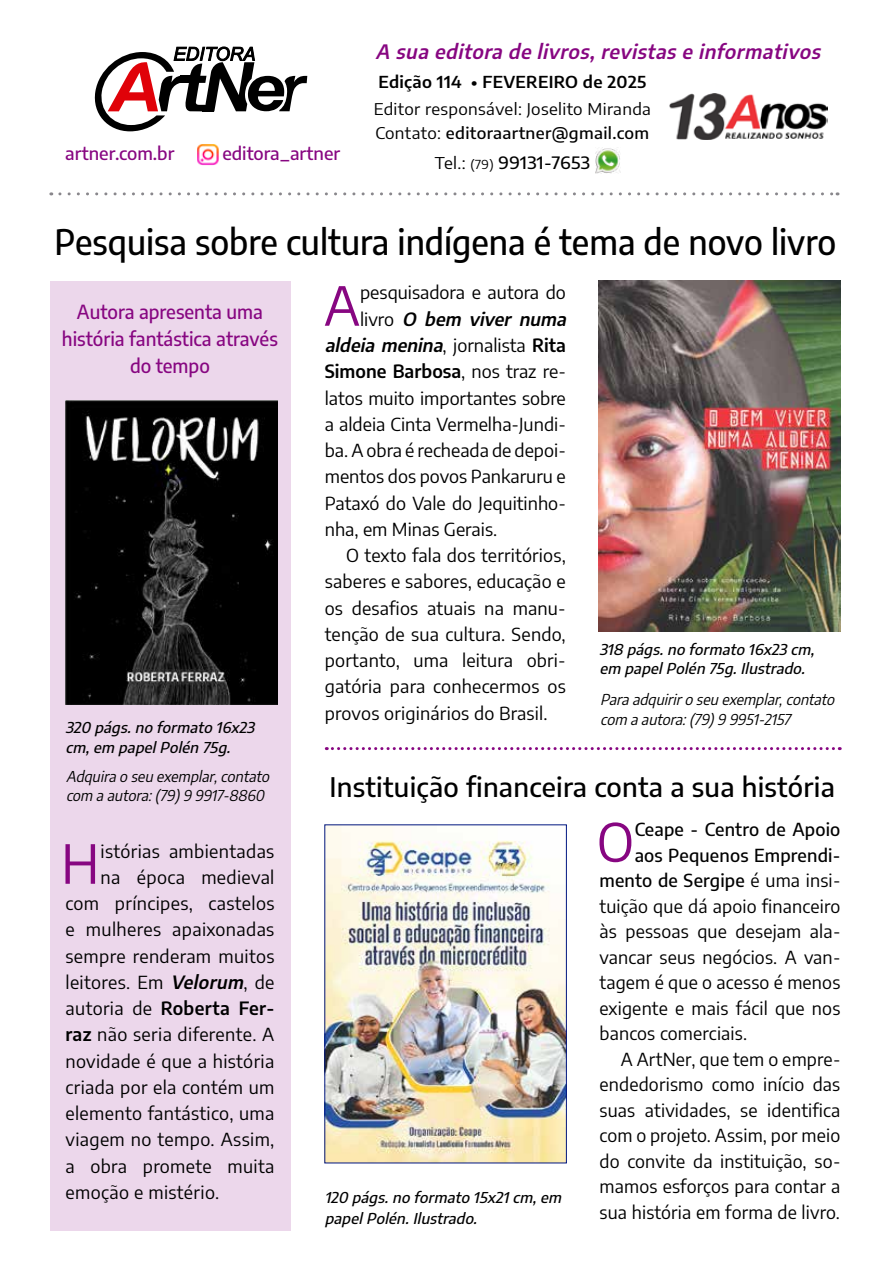
<style>
.page{position:relative;width:893px;height:1276px;background:#fff}
.page>*{position:absolute;margin:0;border:0;box-sizing:border-box;transform-origin:0 0}
.t1{font:53.4px "Encode Sans";color:#870681}
.t2{font:52.5px "Encode Sans";color:#870681}
.t3{font:500 35.25px "Encode Sans";color:#000;scale:.94 1}
.t4{font:500 27px "Encode Sans";letter-spacing:.01em;color:#000}
.t5{font:500 19.5px/27px "Encode Sans";color:#870681;text-align:center;scale:.95 1}
.t6{font:italic 600 19.5px "Encode Sans";color:#870681}
.t7{font:18px "Encode Sans";letter-spacing:.01em;color:#000}
.t8{font:500 18px "Encode Sans";letter-spacing:.01em;color:#000}
.t9{font:italic 600 18px "Encode Sans";color:#000}
.t10{font:500 18px "Encode Sans";color:#870681}
.t11{font:600 18px "Encode Sans";color:#000}
.t12{font:600 18px "Encode Sans";letter-spacing:.02em;color:#000}
.t13{font:500 17.1px "Encode Sans";letter-spacing:.015em;color:#000;scale:1.05 1}
.t14{font:16.2px/24.9px "Encode Sans";letter-spacing:.02em;color:#000;scale:1.05 1}
.t15{font:600 16.2px "Encode Sans";letter-spacing:.02em;color:#000;scale:1.05 1}
.t16{font:italic 500 15px/19.5px "Encode Sans";color:#000}
.t17{font:italic 15px/19.5px "Encode Sans";color:#000;scale:.96 1}
.s1{font-weight:500}
.s2{font-weight:400;font-size:16.35px}
.s3{font-weight:400;font-size:12.45px}
.s4{font-weight:600;font-style:italic}
.s5{font-weight:400}
.s6{font-weight:600}
.s7{font-weight:400;font-style:normal}
.s8{font-style:normal}
</style>
<div class="page">
<div style="left:50px;top:281px;width:240px;height:949px;background:#ecd7eb"></div>
<img style="left:596px;top:148px;width:25px;height:26px">
<img style="left:197px;top:144px;width:22px;height:21px">
<svg style="left:95px;top:47px;width:212px;height:84px"></svg>
<div style="left:202px;top:105px;width:12px;height:6px;background:#000"></div>
<div style="left:180px;top:76px;width:13px;height:7px;background:#000"></div>
<svg style="left:60px;top:192px;width:778px;height:3px"></svg>
<img style="left:669px;top:93px;width:158px;height:46px">
<svg style="left:326px;top:747px;width:514px;height:3px"></svg>
<img style="left:598px;top:281px;width:243px;height:350px">
<img style="left:65px;top:401px;width:212px;height:303px">
<img style="left:327px;top:826px;width:238px;height:335px">
<div style="left:325px;top:824px;width:242px;height:339px;border:1px solid #001681"></div>
<p class="t10" style="left:65px;top:141px;width:111px">artner.com.br</p>
<p class="t10" style="left:222px;top:141px;width:119px">editora_artner</p>
<p class="t6" style="left:376px;top:38px;width:452px">A sua editora de livros,revistas e informativos</p>
<p class="t15" style="left:379px;top:71px;width:256px">Edição 114 • FEVEREIRO de 2025</p>
<p class="t14" style="left:374px;top:95px;width:266px">Editor responsável: Joselito Miranda<br>Contato: <span class="s1">editoraartner@gmail.com</span></p>
<p class="t13" style="left:435px;top:150px;width:149px"><span class="s2">Tel.:</span> <span class="s3">(79)</span> 99131-7653</p>
<h3 class="t3" style="left:55px;top:217px;width:833px">Pesquisa sobre cultura indígena é tema de novo livro</h3>
<p class="t5" style="left:62px;top:297px;width:229px">Autora apresenta uma história fantástica através do tempo</p>
<p class="t16" style="left:65px;top:717px;width:194px">320 págs.no formato 16x23 cm,em papelPolén 75g.</p>
<p class="t17" style="left:66px;top:765px;width:217px">Adquira o seu exemplar,contato com a autora:(79)9 9917-8860</p>
<h1 class="t1" style="left:61px;top:826px;width:40px">H</h1>
<p class="t7" style="left:101px;top:838px;width:175px">istórias ambientadas</p>
<p class="t7" style="left:101px;top:864px;width:175px">na época medieval</p>
<p class="t7" style="left:65px;top:890px;width:210px">com príncipes, castelos</p>
<p class="t7" style="left:65px;top:917px;width:210px">e mulheres apaixonadas</p>
<p class="t7" style="left:65px;top:943px;width:210px">sempre renderam muitos</p>
<p class="t7" style="left:65px;top:969px;width:210px">leitores. Em <span class="s4">Velorum</span>, de</p>
<p class="t12" style="left:65px;top:995px;width:210px"><span class="s5">autoria de</span> Roberta Fer-</p>
<p class="t7" style="left:65px;top:1022px;width:210px"><span class="s6">raz</span> não seria diferente. A</p>
<p class="t7" style="left:65px;top:1048px;width:210px">novidade é que a história</p>
<p class="t7" style="left:65px;top:1074px;width:210px">criada por ela contém um</p>
<p class="t7" style="left:65px;top:1100px;width:210px">elemento fantástico, uma</p>
<p class="t7" style="left:65px;top:1127px;width:210px">viagem no tempo. Assim,</p>
<p class="t7" style="left:65px;top:1153px;width:210px">a obra promete muita</p>
<p class="t7" style="left:65px;top:1179px;width:155px">emoção e mistério.</p>
<h1 class="t1" style="left:324px;top:268px;width:38px">A</h1>
<p class="t7" style="left:360px;top:280px;width:207px">pesquisadora e autora do</p>
<p class="t9" style="left:360px;top:306px;width:212px"><span class="s7">l i v r o</span> O bem viver numa</p>
<p class="t9" style="left:325px;top:332px;width:243px">aldeia menina<span class="s7">, jornalista</span> <span class="s8">Rita</span></p>
<p class="t11" style="left:325px;top:358px;width:243px">Simone Barbosa<span class="s5">, nos traz re-</span></p>
<p class="t7" style="left:325px;top:385px;width:243px">latos muito importantes sobre</p>
<p class="t7" style="left:325px;top:411px;width:243px">a aldeia Cinta Vermelha-Jundi-</p>
<p class="t7" style="left:325px;top:438px;width:243px">ba. A obra é recheada de depoi-</p>
<p class="t7" style="left:325px;top:464px;width:243px">mentos dos povos Pankaruru e</p>
<p class="t7" style="left:325px;top:490px;width:243px">Pataxó do Vale do Jequitinho-</p>
<p class="t7" style="left:325px;top:516px;width:174px">nha, em Minas Gerais.</p>
<p class="t7" style="left:346px;top:543px;width:221px">O texto fala dos territórios,</p>
<p class="t7" style="left:325px;top:569px;width:242px">saberes e sabores, educação e</p>
<p class="t7" style="left:325px;top:595px;width:242px">os desafios atuais na manu-</p>
<p class="t7" style="left:325px;top:621px;width:242px">tenção de sua cultura. Sendo,</p>
<p class="t7" style="left:325px;top:648px;width:242px">portanto, uma leitura obri-</p>
<p class="t7" style="left:325px;top:674px;width:242px">gatória para conhecermos os</p>
<p class="t7" style="left:325px;top:700px;width:224px">provos originários do Brasil.</p>
<p class="t16" style="left:599px;top:638px;width:220px">318 págs.no formato 16x23 cm, em papelPolén 75g.Ilustrado.</p>
<p class="t17" style="left:600px;top:689px;width:250px">Paraadquiriroseuexemplar,contato com aautora:(79)99951-2157</p>
<h3 class="t4" style="left:330px;top:768px;width:507px">Instituição financeira conta a sua história</h3>
<p class="t16" style="left:325px;top:1186px;width:242px;line-height:21px">120 págs.no formato 15x21cm,em papelPolén.Ilustrado.</p>
<h2 class="t2" style="left:597px;top:805px;width:39px">O</h2>
<p class="t8" style="left:635px;top:817px;width:207px">Ceape - Centro de Apoio</p>
<p class="t8" style="left:635px;top:842px;width:207px">aos Pequenos Emprendi-</p>
<p class="t8" style="left:599px;top:868px;width:242px">mento de Sergipe <span class="s5">é uma insi-</span></p>
<p class="t7" style="left:599px;top:893px;width:242px">tuição que dá apoio financeiro</p>
<p class="t7" style="left:599px;top:919px;width:242px">às pessoas que desejam ala-</p>
<p class="t7" style="left:599px;top:944px;width:242px">vancar seus negócios. A van-</p>
<p class="t7" style="left:599px;top:970px;width:242px">tagem é que o acesso é menos</p>
<p class="t7" style="left:599px;top:995px;width:242px">exigente e mais fácil que nos</p>
<p class="t7" style="left:599px;top:1021px;width:149px">bancos comerciais.</p>
<p class="t7" style="left:621px;top:1046px;width:221px">A ArtNer, que tem o empre-</p>
<p class="t7" style="left:599px;top:1072px;width:242px">endedorismo como início das</p>
<p class="t7" style="left:599px;top:1097px;width:242px">suas atividades, se identifica</p>
<p class="t7" style="left:599px;top:1123px;width:242px">com o projeto. Assim, por meio</p>
<p class="t7" style="left:599px;top:1148px;width:242px">do convite da instituição, so-</p>
<p class="t7" style="left:599px;top:1174px;width:242px">mamos esforços para contar a</p>
<p class="t7" style="left:599px;top:1199px;width:242px">sua história em forma de livro.</p>
</div>
